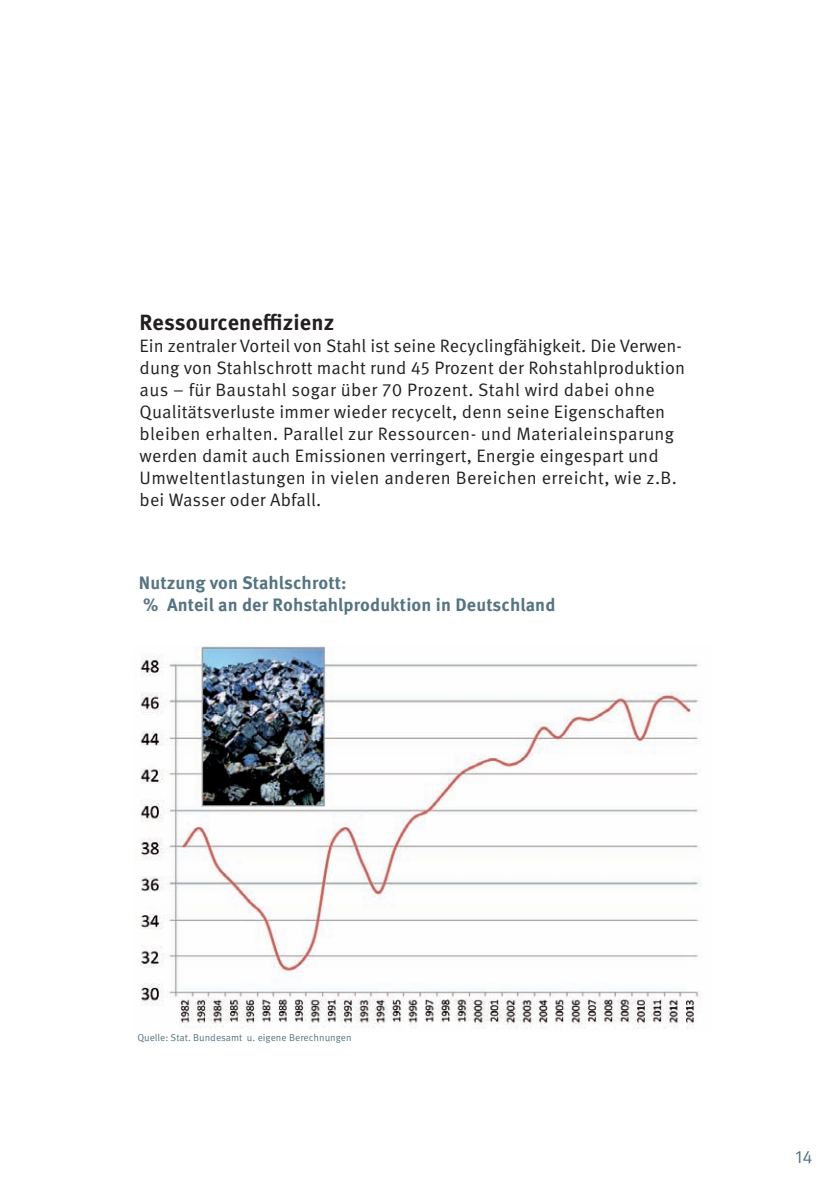
<style>
.page{position:relative;width:840px;height:1191px;background:#fff}
.page>*{position:absolute;margin:0;border:0;box-sizing:border-box;transform-origin:0 0}
.t1{font:700 22px "Meta Pro";letter-spacing:.01em;color:#231f20}
.t2{font:18px/22px "Meta Pro Norm";letter-spacing:.01em;color:#231f20}
.t3{font:700 18px/22px "Meta Pro";letter-spacing:.01em;color:#557482}
.t4{font:18px "Meta Pro Norm";color:#557482}
.t5{font:10px "Meta Pro Norm";color:#557482}
</style>
<div class="page">
<img style="left:140px;top:646px;width:561px;height:383px">
<p class="t1" style="left:139px;top:305px;width:196px">Ressourceneffizienz</p>
<p class="t2" style="left:139px;top:334px;width:547px">Ein zentraler Vorteil von Stahl ist seine Recyclingfähigkeit. Die Verwen&shy;dung von Stahlschrott macht rund 45 Prozent der Rohstahlproduktion aus – für Baustahl sogar über 70 Prozent. Stahl wird dabei ohne Qualitätsverluste immer wieder recycelt, denn seine Eigenschaften bleiben erhalten. Parallel zur Ressourcen- und Materialeinsparung werden damit auch Emissionen verringert, Energie eingespart und Umweltentlastungen in vielen anderen Bereichen erreicht, wie z.B. bei Wasser oder Abfall.</p>
<p class="t3" style="left:139px;top:570px;width:418px">Nutzung von Stahlschrott:<br>% Anteil an der Rohstahlproduktion in Deutschland</p>
<p class="t5" style="left:137px;top:1030px;width:216px">Quelle: Stat. Bundesamt u. eigene Berechnungen</p>
<p class="t4" style="left:794px;top:1142px;width:19px">14</p>
</div>
